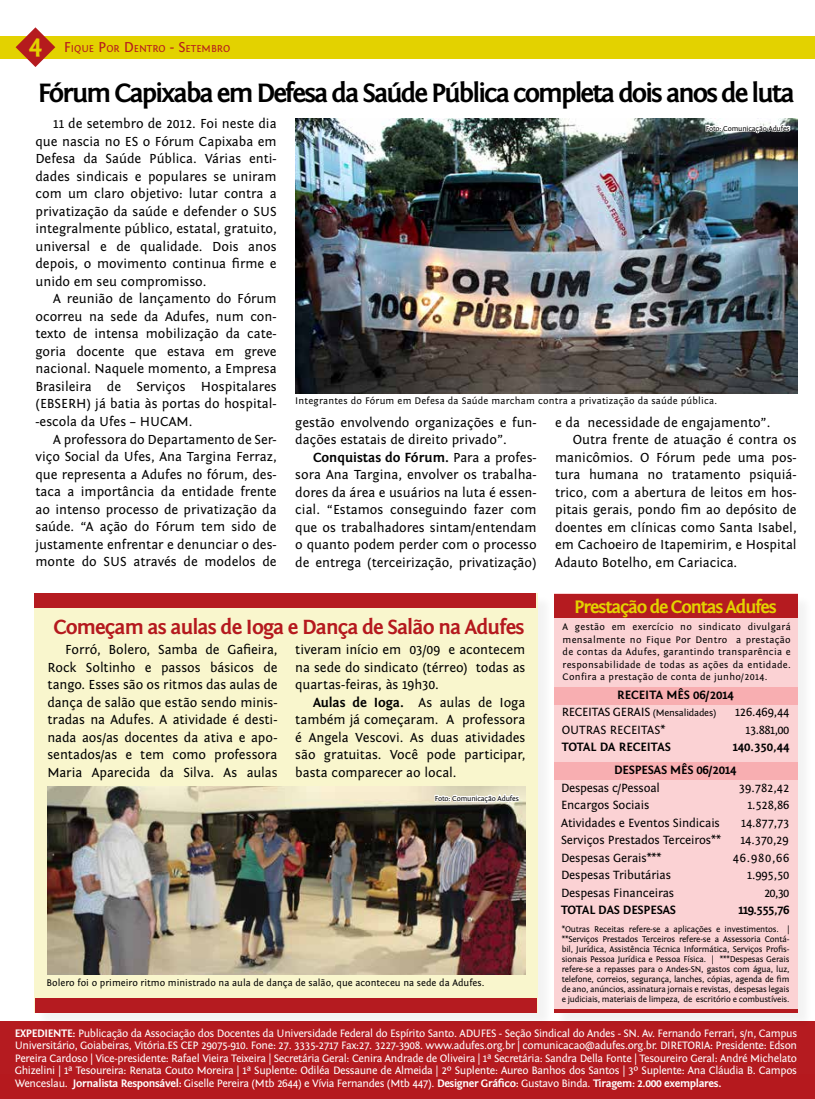
<style>
.page{position:relative;width:815px;height:1099px;background:#fff}
.page>*{position:absolute;margin:0;border:0;box-sizing:border-box;transform-origin:0 0}
.t1{font:700 27.5px "Fontin Sans";letter-spacing:-.07em;color:#000}
.t2{font:700 21.25px "Fontin Sans";letter-spacing:-.04em;color:#b5191e}
.t3{font:700 18.75px "Fontin Sans";letter-spacing:-.06em;color:#e3d200}
.t4{font:13.75px/17.5px "Fontin Sans";color:#000;text-align:justify}
.t5{font:12.5px "Fontin Sans";letter-spacing:-.01em;color:#000}
.t6{font:700 12.5px/17.5px "Fontin Sans";letter-spacing:-.01em;color:#000}
.t7{font:11.25px/12.5px "Fontin Sans";letter-spacing:-.03em;color:#fff;text-align:justify}
.t8{font:10.5px "Fontin Sans Small Caps";color:#b5191e}
.t9{font:10px/12.5px "Fontin Sans";letter-spacing:.02em;color:#000;text-align:justify}
.t10{font:10px "Fontin Sans";color:#000}
.t11{font:8.75px/10px "Fontin Sans";letter-spacing:-.02em;color:#000;text-align:justify}
.t12{font:7.5px "Fontin Sans";letter-spacing:-.02em;color:#000}
.s1{font-family:"Fontin Sans";font-weight:700;font-size:26.25px;color:#e3d200}
.s2{font-size:15px}
.s3{font-weight:700}
.s4{font-weight:400}
.s5{font-weight:400;font-size:10px}
</style>
<div class="page">
<div style="left:0;top:36px;width:815px;height:22px;background:#e3d200"></div>
<svg style="left:16px;top:27px;width:39px;height:40px"></svg>
<div style="left:0;top:1020px;width:815px;height:78px;background:#b5191e"></div>
<div style="left:556px;top:595px;width:257px;height:433px;background:#000;opacity:.25"></div>
<div style="left:554px;top:593px;width:243px;height:419px;background:#fbd2d4"></div>
<div style="left:554px;top:593px;width:243px;height:24px;background:#b5191e"></div>
<svg style="left:554px;top:1009px;width:243px;height:3px"></svg>
<div style="left:554px;top:687px;width:243px;height:17px;background:#f8aeb1"></div>
<div style="left:554px;top:762px;width:243px;height:17px;background:#f8aeb1"></div>
<div style="left:36px;top:595px;width:517px;height:433px;background:#000;opacity:.25"></div>
<div style="left:34px;top:593px;width:503px;height:419px;background:#f9f6cd"></div>
<div style="left:34px;top:593px;width:502px;height:14px;background:#b5191e"></div>
<div style="left:35px;top:998px;width:502px;height:14px;background:#b5191e"></div>
<img style="left:47px;top:787px;width:479px;height:187px">
<svg style="left:433px;top:789px;width:88px;height:31px"></svg>
<img style="left:295px;top:119px;width:502px;height:274px">
<svg style="left:704px;top:120px;width:88px;height:31px"></svg>
<p class="t8" style="left:29px;top:43px;width:203px"><span class="s1">4</span> <span class="s2">F</span>IQUE <span class="s2">P</span>OR <span class="s2">D</span>ENTRO <span class="s2">- S</span>ETEMBRO</p>
<h1 class="t1" style="left:38px;top:78px;width:758px">Fórum Capixaba em Defesa da Saúde Pública completa dois anos de luta</h1>
<p class="t4" style="left:35px;top:115px;width:243px;text-indent:18px">11 de setembro de 2012. Foi neste dia que nascia no ES o Fórum Capixaba em Defesa da Saúde Pública. Várias enti&shy;dades sindicais e populares se uniram com um claro objetivo: lutar contra a privatização da saúde e defender o SUS integralmente público, estatal, gratuito, universal e de qualidade. Dois anos depois, o movimento continua firme e unido em seu compromisso.</p>
<p class="t4" style="left:35px;top:290px;width:243px;text-indent:18px">A reunião de lançamento do Fórum ocorreu na sede da Adufes, num con&shy;texto de intensa mobilização da cate&shy;goria docente que estava em greve nacional. Naquele momento, a Empresa Brasileira de Serviços Hospitalares (EBSERH) já batia às portas do hospital--escola da Ufes – HUCAM.</p>
<p class="t4" style="left:35px;top:430px;width:243px;text-indent:18px">A professora do Departamento de Ser&shy;viço Social da Ufes, Ana Targina Ferraz, que representa a Adufes no fórum, des&shy;taca a importância da entidade frente ao intenso processo de privatização da saúde. “A ação do Fórum tem sido de justamente enfrentar e denunciar o des&shy;monte do SUS através de modelos de</p>
<p class="t12" style="left:706px;top:124px;width:86px">Foto: Comunicação Adufes</p>
<p class="t9" style="left:295px;top:395px;width:423px">Integrantes do Fórum em Defesa da Saúde marcham contra a privatização da saúde pública.</p>
<p class="t4" style="left:295px;top:413px;width:243px">gestão envolvendo organizações e fun&shy;dações estatais de direito privado”.</p>
<p class="t4" style="left:295px;top:448px;width:243px;text-indent:18px"><span class="s3">Conquistas do Fórum.</span> Para a profes&shy;sora Ana Targina, envolver os trabalha&shy;dores da área e usuários na luta é essen&shy;cial. “Estamos conseguindo fazer com que os trabalhadores sintam/entendam o quanto podem perder com o processo de entrega (terceirização, privatização)</p>
<p class="t4" style="left:555px;top:413px;width:217px">e da necessidade de engajamento”.</p>
<p class="t4" style="left:573px;top:431px;width:225px">Outra frente de atuação é contra os</p>
<p class="t4" style="left:555px;top:448px;width:243px">manicômios. O Fórum pede uma pos-</p>
<p class="t4" style="left:555px;top:466px;width:243px">tura humana no tratamento psiquiá-</p>
<p class="t4" style="left:555px;top:483px;width:243px">trico, com a abertura de leitos em hos-</p>
<p class="t4" style="left:555px;top:501px;width:243px">pitais gerais, pondo fim ao depósito de</p>
<p class="t4" style="left:555px;top:518px;width:243px">doentes em clínicas como Santa Isabel,</p>
<p class="t4" style="left:555px;top:536px;width:243px">em Cachoeiro de Itapemirim, e Hospital</p>
<p class="t4" style="left:555px;top:553px;width:184px">Adauto Botelho, em Cariacica.</p>
<h2 class="t2" style="left:53px;top:615px;width:473px">Começam as aulas de Ioga e Dança de Salão na Adufes</h2>
<p class="t4" style="left:47px;top:641px;width:232px;text-indent:18px">Forró, Bolero, Samba de Gafieira, Rock Soltinho e passos básicos de tango. Esses são os ritmos das aulas de dança de salão que estão sendo minis&shy;tradas na Adufes. A atividade é desti&shy;nada aos/as docentes da ativa e apo&shy;sentados/as e tem como professora Maria Aparecida da Silva. As aulas</p>
<p class="t4" style="left:295px;top:641px;width:232px">tiveram início em 03/09 e acontecem na sede do sindicato (térreo) todas as quartas-feiras, às 19h30.</p>
<p class="t4" style="left:295px;top:694px;width:232px;text-indent:18px"><span class="s3">Aulas de Ioga.</span> As aulas de Ioga também já começaram. A professora é Angela Vescovi. As duas atividades são gratuitas. Você pode participar, basta comparecer ao local.</p>
<p class="t12" style="left:435px;top:794px;width:86px">Foto: Comunicação Adufes</p>
<p class="t10" style="left:47px;top:977px;width:439px">Bolero foi o primeiro ritmo ministrado na aula de dança de salão, que aconteceu na sede da Adufes.</p>
<h3 class="t3" style="left:574px;top:596px;width:204px">Prestação de Contas Adufes</h3>
<p class="t9" style="left:563px;top:620px;width:230px">A gestão em exercício no sindicato divulgará mensalmente no Fique Por Dentro a prestação de contas da Adufes, garantindo transparência e responsabilidade de todas as ações da entidade.<br>Confira a prestação de conta de junho/2014.</p>
<p class="t6" style="left:562px;top:686px;width:174px;text-indent:56px">RECEITA MÊS 06/2014<br><span class="s4">RECEITAS GERAIS</span> <span class="s5">(Mensalidades)</span></p>
<p class="t5" style="left:735px;top:705px;width:56px">126.469,44</p>
<p class="t5" style="left:562px;top:722px;width:105px">OUTRAS RECEITAS*</p>
<p class="t5" style="left:746px;top:722px;width:45px">13.881,00</p>
<p class="t6" style="left:562px;top:738px;width:111px">TOTAL DA RECEITAS</p>
<p class="t6" style="left:614px;top:735px;width:177px;line-height:23.4px;text-indent:119px">140.350,44<br>DESPESAS MÊS 06/2014</p>
<p class="t5" style="left:561px;top:781px;width:100px">Despesas c/Pessoal</p>
<p class="t5" style="left:739px;top:781px;width:52px">39.782,42</p>
<p class="t5" style="left:561px;top:798px;width:90px">Encargos Sociais</p>
<p class="t5" style="left:747px;top:798px;width:44px">1.528,86</p>
<p class="t5" style="left:561px;top:816px;width:160px">Atividades e Eventos Sindicais</p>
<p class="t5" style="left:741px;top:816px;width:50px">14.877,73</p>
<p class="t5" style="left:561px;top:833px;width:162px">Serviços Prestados Terceiros**</p>
<p class="t5" style="left:740px;top:833px;width:50px">14.370,29</p>
<p class="t5" style="left:561px;top:851px;width:102px">Despesas Gerais***</p>
<p class="t5" style="left:733px;top:851px;width:58px">46.980,66</p>
<p class="t5" style="left:561px;top:868px;width:112px">Despesas Tributárias</p>
<p class="t5" style="left:747px;top:868px;width:44px">1.995,50</p>
<p class="t5" style="left:561px;top:886px;width:115px">Despesas Financeiras</p>
<p class="t5" style="left:764px;top:886px;width:27px">20,30</p>
<p class="t6" style="left:561px;top:901px;width:117px">TOTAL DAS DESPESAS</p>
<p class="t6" style="left:738px;top:901px;width:52px">119.555,76</p>
<p class="t11" style="left:562px;top:924px;width:229px">*Outras Receitas refere-se a aplicações e investimentos. | **Serviços Prestados Terceiros refere-se a Assessoria Contá&shy;bil, Jurídica, Assistência Técnica Informática, Serviços Profis&shy;sionais Pessoa Jurídica e Pessoa Física. | ***Despesas Gerais refere-se a repasses para o Andes-SN, gastos com água, luz, telefone, correios, segurança, lanches, cópias, agenda de fim de ano, anúncios, assinatura jornais e revistas, despesas legais e judiciais, materiais de limpeza, de escritório e combustíveis.</p>
<p class="t7" style="left:15px;top:1027px;width:784px"><span class="s3">EXPEDIENTE:</span> Publicação da Associação dos Docentes da Universidade Federal do Espírito Santo. ADUFES - Seção Sindical do Andes - SN. Av. Fernando Ferrari, s/n, Campus Universitário, Goiabeiras, Vitória.ES CEP 29075-910. Fone: 27. 3335-2717 Fax:27. 3227-3908. www.adufes.org.br | comunicacao@adufes.org.br. DIRETORIA: Presidente: Edson Pereira Cardoso | Vice-presidente: Rafael Vieira Teixeira | Secretária Geral: Cenira Andrade de Oliveira | 1ª Secretária: Sandra Della Fonte | Tesoureiro Geral: André Michelato Ghizelini | 1ª Tesoureira: Renata Couto Moreira | 1ª Suplente: Odiléa Dessaune de Almeida | 2º Suplente: Aureo Banhos dos Santos | 3º Suplente: Ana Cláudia B. Campos Wenceslau. <span class="s3">Jornalista Responsável:</span> Giselle Pereira (Mtb 2644) e Vívia Fernandes (Mtb 447). <span class="s3">Designer Gráfico:</span> Gustavo Binda. <span class="s3">Tiragem: 2.000 exemplares.</span></p>
</div>
